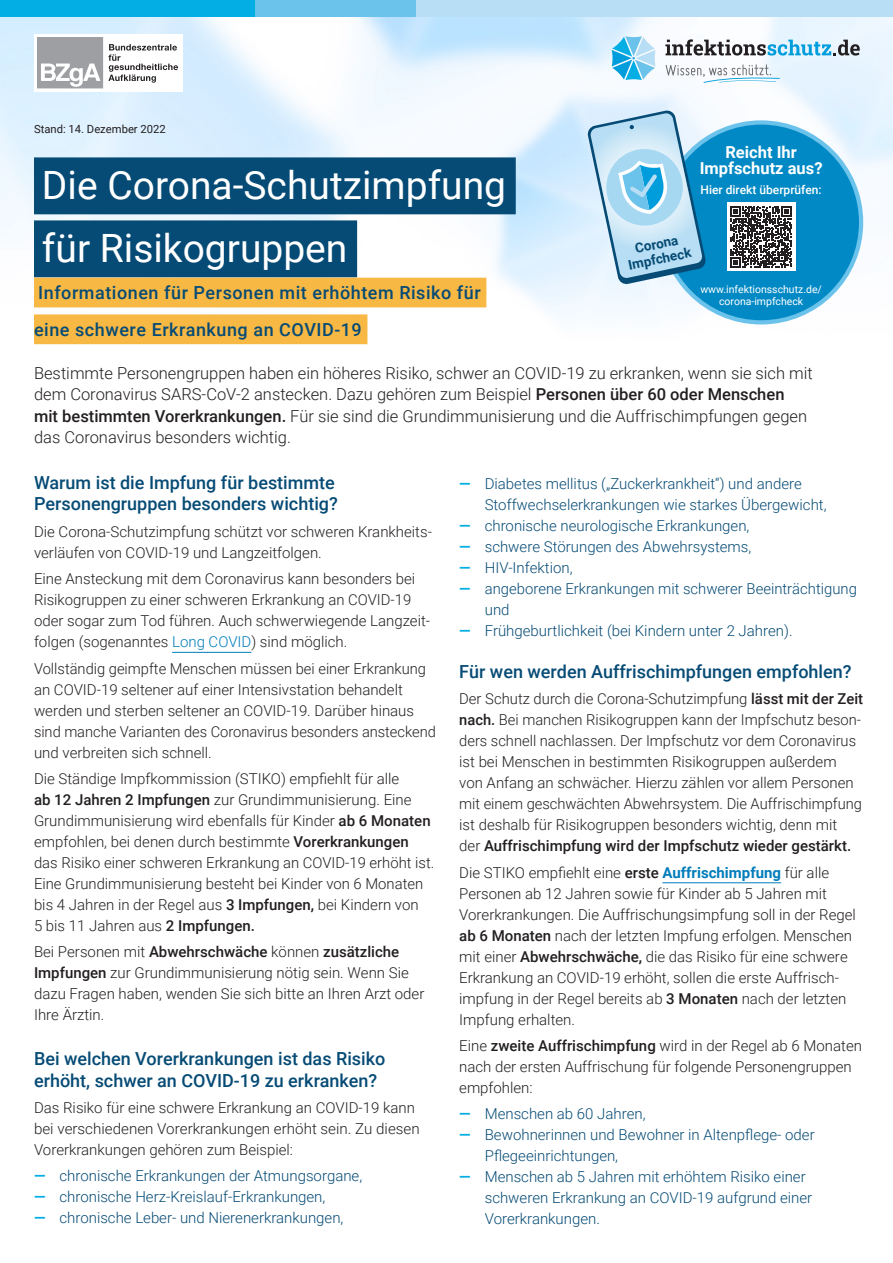
<style>
.page{position:relative;width:893px;height:1263px;background:#fff}
.page>*{position:absolute;margin:0;border:0;box-sizing:border-box;transform-origin:0 0}
.p-titel{font:39px/63px "Roboto";color:#fff}
.p-untertitel{font:500 18px/21.5px "Roboto";color:#064b75}
.p-untertitel-2{font:500 18px "Roboto";letter-spacing:.03em;color:#064b75}
.p-einleitung{font:300 16.5px/21.5px "Roboto";color:#231f20}
.p-Impfcheck-titel{font:700 16.5px/16.5px "Roboto";color:#fff;text-align:center}
.t1{font:300 15px/21px "Roboto";color:#231f20}
.t2{font:300 15px/21px "Roboto";color:#064b75}
.h-Impfcheck-Corona{font:700 13.5px/15px "Roboto";color:#064b75;text-align:center}
.p-Impfcheck-Text{font:500 12px "Roboto";color:#fff}
.p-stand-datum{font:11.25px "Roboto";color:#231f20}
.p-Impfcheck-Link{font:10.5px/12.6px "Roboto";color:#fff;text-align:center}
.s1{font-weight:500}
.s2{color:#007dbb}
.s3{font-weight:700;color:#02aee3}
.s4{font-weight:700;color:#007dbb}
</style>
<div class="page">
<div style="left:0;top:0;width:255px;height:17px;background:#02aee3"></div>
<div style="left:255px;top:0;width:162px;height:17px;background:#6bc2ea"></div>
<div style="left:417px;top:0;width:476px;height:17px;background:#b7def4"></div>
<div style="left:34px;top:157px;width:482px;height:57px;background:#064b75"></div>
<div style="left:34px;top:220px;width:323px;height:57px;background:#064b75"></div>
<div style="left:34px;top:278px;width:452px;height:29px;background:#f8b844"></div>
<div style="left:34px;top:314px;width:333px;height:30px;background:#f8b844"></div>
<hr style="left:172px;top:652px;width:79px;height:1px;background:#007dbb">
<hr style="left:662px;top:882px;width:119px;height:1px;background:#007dbb">
<svg style="left:37px;top:88px;width:66px;height:1px"></svg>
<svg style="left:37px;top:37px;width:141px;height:51px"></svg>
<svg style="left:659px;top:120px;width:204px;height:204px;background:#6ac0e8"></svg>
<div style="left:663px;top:125px;width:196px;height:195px;background:#0089c4;border-radius:50%"></div>
<svg style="left:587px;top:110px;width:119px;height:175px;background:#a2d0e8"></svg>
<div style="left:727px;top:203px;width:68px;height:68px;background:#fff"></div>
<svg style="left:730px;top:206px;width:62px;height:62px"></svg>
<svg style="left:612px;top:36px;width:44px;height:44px"></svg>
<svg style="left:665px;top:39px;width:195px;height:17px"></svg>
<svg style="left:666px;top:64px;width:114px;height:19px"></svg>
<p class="p-stand-datum" style="left:34px;top:121px;width:133px">Stand: 14. Dezember 2022</p>
<p class="p-titel" style="left:42px;top:152px;width:466px">Die Corona-Schutzimpfung für Risikogruppen</p>
<p class="p-untertitel-2" style="left:38px;top:280px;width:444px">Informationen für Personen mit erhöhtem Risiko für</p>
<p class="p-untertitel-2" style="left:34px;top:317px;width:329px">eine schwere Erkrankung an COVID-19</p>
<p class="p-Impfcheck-titel" style="left:700px;top:143px;width:124px">Reicht Ihr<br>Impfschutz aus?</p>
<p class="p-Impfcheck-Text" style="left:700px;top:181px;width:123px">Hier direkt überprüfen:</p>
<h1 class="h-Impfcheck-Corona" style="left:624px;top:243px;width:66px;rotate:-12deg">Corona<br>Impfcheck</h1>
<p class="p-Impfcheck-Link" style="left:700px;top:282px;width:123px">www.infektionsschutz.de/ corona-impfcheck</p>
<p class="p-einleitung" style="left:34px;top:362px;width:780px">Bestimmte Personengruppen haben ein höheres Risiko, schwer an COVID-19 zu erkranken, wenn sie sich mit dem Coronavirus SARS-CoV-2 anstecken. Dazu gehören zum Beispiel <span class="s1">Personen über 60 oder Menschen<br>mit bestimmten Vorerkrankungen.</span> Für sie sind die Grundimmunisierung und die Auffrischimpfungen gegen das Coronavirus besonders wichtig.</p>
<h1 class="p-untertitel" style="left:34px;top:471px;width:305px">Warum ist die Impfung für bestimmte<br>Personengruppen besonders wichtig?</h1>
<p class="t1" style="left:34px;top:520px;width:399px">Die Corona-Schutzimpfung schützt vor schweren Krankheits&shy;verläufen von COVID-19 und Langzeitfolgen.</p>
<p class="t1" style="left:34px;top:568px;width:398px">Eine Ansteckung mit dem Coronavirus kann besonders bei Risikogruppen zu einer schweren Erkrankung an COVID-19 oder sogar zum Tod führen. Auch schwerwiegende Langzeit&shy;folgen (sogenanntes <span class="s2">Long COVID</span>) sind möglich.</p>
<p class="t1" style="left:34px;top:657px;width:403px">Vollständig geimpfte Menschen müssen bei einer Erkrankung an COVID-19 seltener auf einer Intensivstation behandelt werden und sterben seltener an COVID-19. Darüber hinaus sind manche Varianten des Coronavirus besonders ansteckend und verbreiten sich schnell.</p>
<p class="t1" style="left:34px;top:768px;width:402px">Die Ständige Impfkommission (STIKO) empfiehlt für alle<br><span class="s1">ab 12 Jahren 2 Impfungen</span> zur Grundimmunisierung. Eine Grundimmunisierung wird ebenfalls für Kinder <span class="s1">ab 6 Monaten </span>empfohlen, bei denen durch bestimmte <span class="s1">Vorerkrankungen </span>das Risiko einer schweren Erkrankung an COVID-19 erhöht ist.<br>Eine Grundimmunisierung besteht bei Kinder von 6 Monaten bis 4 Jahren in der Regel aus <span class="s1">3 Impfungen,</span> bei Kindern von<br>5 bis 11 Jahren aus <span class="s1">2 Impfungen.</span></p>
<p class="t1" style="left:34px;top:941px;width:392px">Bei Personen mit <span class="s1">Abwehrschwäche</span> können <span class="s1">zusätzliche Impfungen</span> zur Grundimmunisierung nötig sein. Wenn Sie dazu Fragen haben, wenden Sie sich bitte an Ihren Arzt oder Ihre Ärztin.</p>
<h1 class="p-untertitel" style="left:34px;top:1047px;width:353px">Bei welchen Vorerkrankungen ist das Risiko erhöht, schwer an COVID-19 zu erkranken?</h1>
<p class="t1" style="left:34px;top:1096px;width:387px">Das Risiko für eine schwere Erkrankung an COVID-19 kann bei verschiedenen Vorerkrankungen erhöht sein. Zu diesen<br>Vorerkrankungen gehören zum Beispiel:</p>
<p class="t2" style="left:34px;top:1165px;width:330px"><span class="s3">—</span> chronische Erkrankungen der Atmungsorgane,</p>
<p class="t2" style="left:34px;top:1186px;width:293px"><span class="s3">—</span> chronische Herz-Kreislauf-Erkrankungen,</p>
<p class="t2" style="left:34px;top:1207px;width:311px"><span class="s3">—</span> chronische Leber- und Nierenerkrankungen,</p>
<p class="t2" style="left:485px;top:473px;width:343px;text-indent:-26px"><span class="s3">—</span> Diabetes mellitus („Zuckerkrankheit“) und andere<br>Stoffwechselerkrankungen wie starkes Übergewicht,</p>
<p class="t2" style="left:459px;top:515px;width:292px"><span class="s3">—</span> chronische neurologische Erkrankungen,</p>
<p class="t2" style="left:459px;top:536px;width:294px"><span class="s3">—</span> schwere Störungen des Abwehrsystems,</p>
<p class="t2" style="left:459px;top:557px;width:115px"><span class="s3">—</span> HIV-Infektion,</p>
<p class="t2" style="left:485px;top:578px;width:374px;text-indent:-26px"><span class="s3">—</span> angeborene Erkrankungen mit schwerer Beeinträchtigung und</p>
<p class="t2" style="left:459px;top:620px;width:335px"><span class="s3">—</span> Frühgeburtlichkeit (bei Kindern unter 2 Jahren).</p>
<h1 class="p-untertitel" style="left:459px;top:660px;width:394px">Für wen werden Auffrischimpfungen empfohlen?</h1>
<p class="t1" style="left:459px;top:688px;width:405px">Der Schutz durch die Corona-Schutzimpfung <span class="s1">lässt mit der Zeit nach.</span> Bei manchen Risikogruppen kann der Impfschutz beson&shy;ders schnell nachlassen. Der Impfschutz vor dem Coronavirus ist bei Menschen in bestimmten Risikogruppen außerdem von Anfang an schwächer. Hierzu zählen vor allem Personen mit einem geschwächten Abwehrsystem. Die Auffrischimpfung ist deshalb für Risikogruppen besonders wichtig, denn mit<br>der <span class="s1">Auffrischimpfung wird der Impfschutz wieder gestärkt.</span></p>
<p class="t1" style="left:459px;top:861px;width:398px">Die STIKO empfiehlt eine <span class="s1">erste</span> <span class="s4">Auffrischimpfung</span> für alle Personen ab 12 Jahren sowie für Kinder ab 5 Jahren mit Vorerkrankungen. Die Auffrischungsimpfung soll in der Regel <span class="s1">ab 6 Monaten</span> nach der letzten Impfung erfolgen. Menschen mit einer <span class="s1">Abwehrschwäche,</span> die das Risiko für eine schwere Erkrankung an COVID-19 erhöht, sollen die erste Auffrisch&shy;impfung in der Regel bereits ab <span class="s1">3 Monaten</span> nach der letzten Impfung erhalten.</p>
<p class="t1" style="left:459px;top:1035px;width:404px">Eine <span class="s1">zweite Auffrischimpfung</span> wird in der Regel ab 6 Monaten nach der ersten Auffrischung für folgende Personengruppen empfohlen:</p>
<p class="t2" style="left:459px;top:1103px;width:188px"><span class="s3">—</span> Menschen ab 60 Jahren,</p>
<p class="t2" style="left:485px;top:1124px;width:331px;text-indent:-26px"><span class="s3">—</span> Bewohnerinnen und Bewohner in Altenpflege- oder<br>Pflegeeinrichtungen,</p>
<p class="t2" style="left:485px;top:1166px;width:329px;text-indent:-26px"><span class="s3">—</span> Menschen ab 5 Jahren mit erhöhtem Risiko einer schweren Erkrankung an COVID-19 aufgrund einer<br>Vorerkrankungen.</p>
</div>
